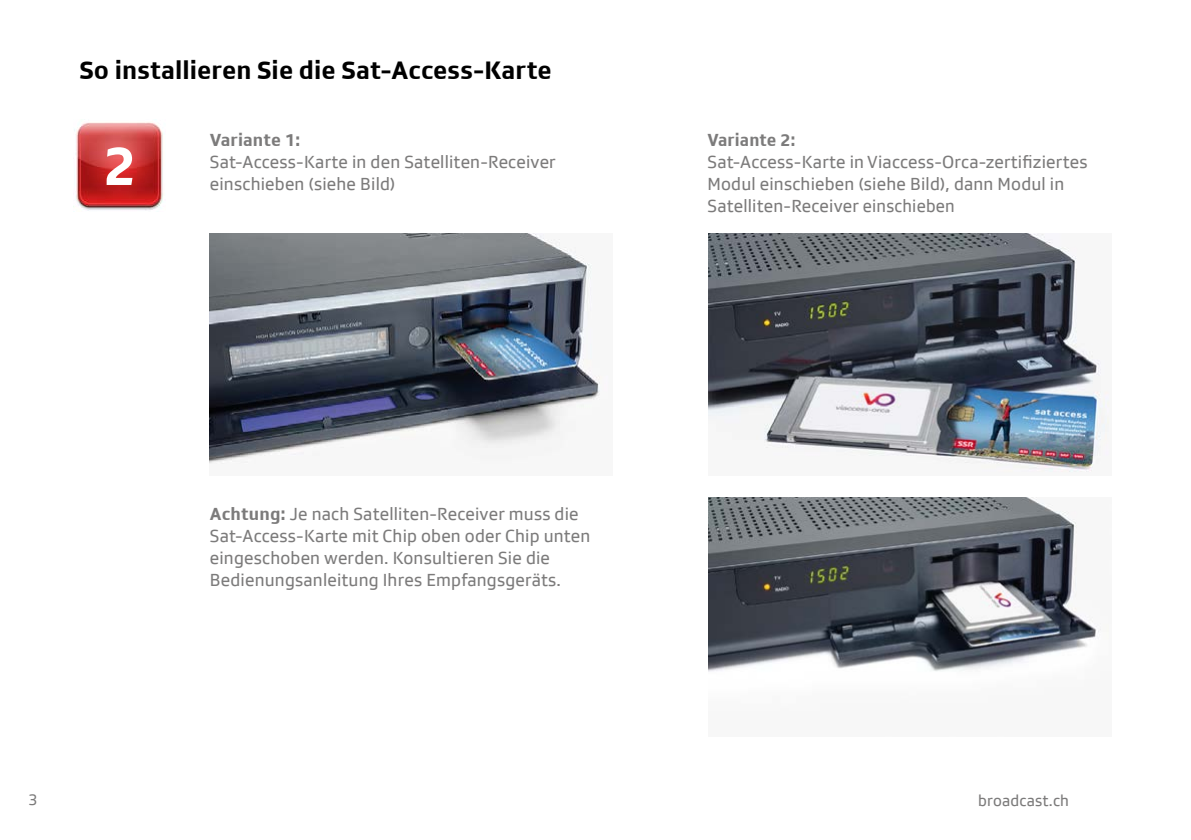
<style>
.page{position:relative;width:1191px;height:840px;background:#fff}
.page>*{position:absolute;margin:0;border:0;box-sizing:border-box;transform-origin:0 0}
.t1{font:700 56px "SRGSSR Type";color:#fff}
.t2{font:700 26px "SRGSSR Type";letter-spacing:.005em;color:#000}
.t3{font:18px/22px "SRGSSR Type";letter-spacing:.01em;color:#7c7b7b}
.t4{font:16px "SRGSSR Type";letter-spacing:.01em;color:#7c7b7b}
.s1{font-weight:700}
</style>
<div class="page">
<img style="left:74px;top:122px;width:89px;height:89px">
<img style="left:709px;top:233px;width:400px;height:240px">
<img style="left:709px;top:497px;width:400px;height:175px">
<img style="left:210px;top:233px;width:392px;height:231px">
<p class="t2" style="left:79px;top:55px;width:474px">So installieren Sie die Sat-Access-Karte</p>
<p class="t1" style="left:104px;top:132px;width:34px">2</p>
<p class="t3" style="left:210px;top:128px;width:347px"><span class="s1">Variante 1:<br></span>Sat-Access-Karte in den Satelliten-Receiver</p>
<p class="t3" style="left:210px;top:172px;width:187px">einschieben (siehe Bild)</p>
<p class="t3" style="left:210px;top:502px;width:382px"><span class="s1">Achtung:</span> Je nach Satelliten-Receiver muss die Sat-Access-Karte mit Chip oben oder Chip unten eingeschoben werden. Konsultieren Sie die Bedienungsanleitung Ihres Empfangsgeräts.</p>
<p class="t3" style="left:707px;top:128px;width:381px"><span class="s1">Variante 2:<br></span>Sat-Access-Karte in Viaccess-Orca-zertifiziertes Modul einschieben (siehe Bild), dann Modul in Satelliten-Receiver einschieben</p>
<p class="t4" style="left:28px;top:789px;width:11px">3</p>
<p class="t4" style="left:978px;top:791px;width:92px">broadcast.ch</p>
</div>
